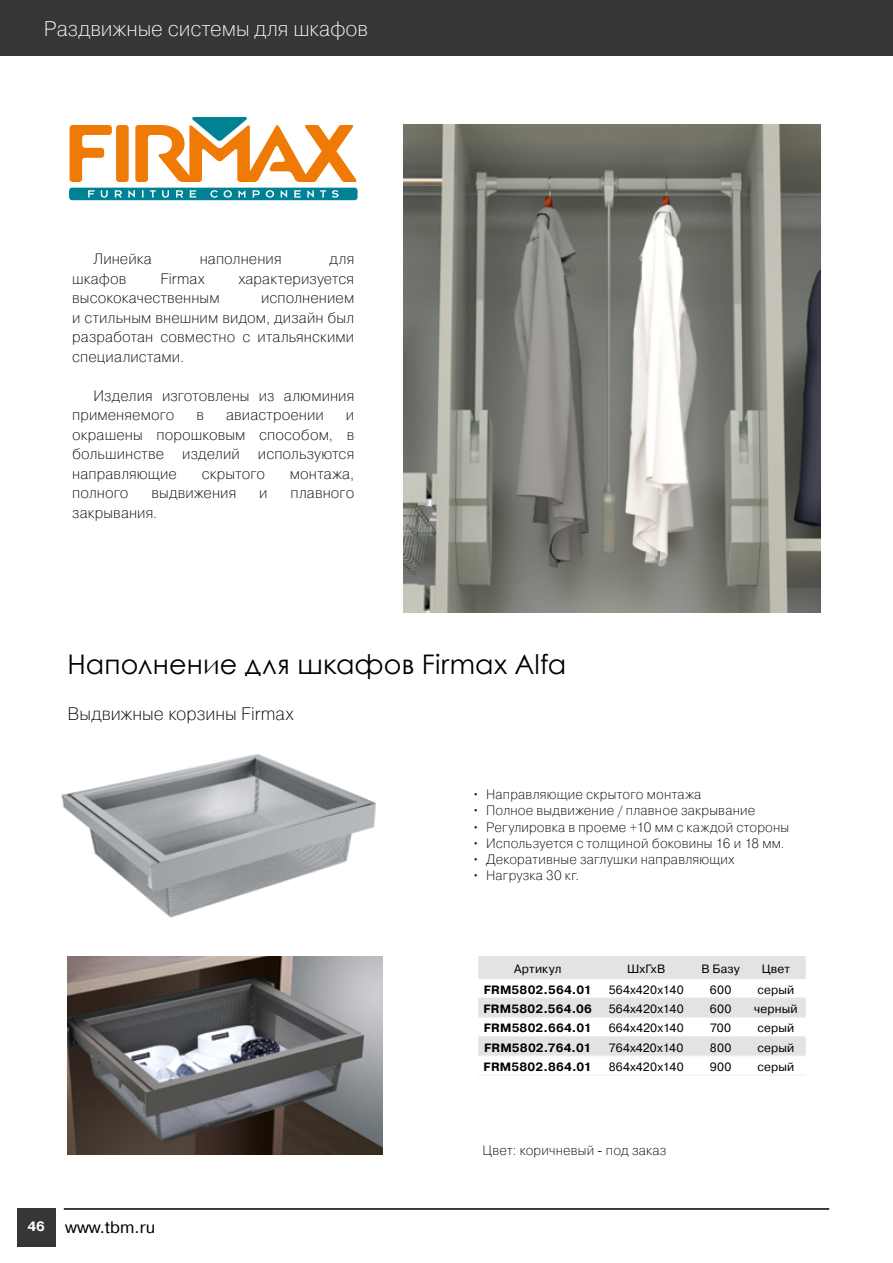
<style>
.page{position:relative;width:893px;height:1263px;background:#fff}
.page>*{position:absolute;margin:0;border:0;box-sizing:border-box;transform-origin:0 0}
.t1{font:27px "Century Gothic";letter-spacing:.005em;color:#000}
.t2{font:21px "Pragmatica Light C";letter-spacing:-.005em;color:#fff}
.t3{font:18px "Pragmatica Light C";color:#000}
.t4{font:16.5px "Pragmatica C";color:#000}
.t5{font:15px/19.5px "Pragmatica Light C";letter-spacing:.005em;color:#000;text-align:justify}
.t6{font:13.5px "Pragmatica Light C";letter-spacing:.01em;color:#000}
.t7{font:12px "Pragmatica C";letter-spacing:.015em;color:#000}
.t8{font:700 12px "Pragmatica C";letter-spacing:.02em;color:#000}
.s1{font-weight:700;font-size:13.5px;color:#fff}
</style>
<div class="page">
<div style="left:0;top:0;width:893px;height:55px;background:#343734"></div>
<div style="left:17px;top:1208px;width:38px;height:38px;background:#343734"></div>
<hr style="left:64px;top:1208px;width:765px;height:2px;background:#000">
<img style="left:61px;top:754px;width:315px;height:164px">
<svg style="left:478px;top:956px;width:328px;height:99px"></svg>
<hr style="left:478px;top:997px;width:119px;height:1px;background:#ececec">
<hr style="left:597px;top:997px;width:98px;height:1px;background:#ececec">
<hr style="left:695px;top:997px;width:51px;height:1px;background:#ececec">
<hr style="left:746px;top:997px;width:60px;height:1px;background:#ececec">
<hr style="left:478px;top:1017px;width:119px;height:1px;background:#ececec">
<hr style="left:597px;top:1017px;width:98px;height:1px;background:#ececec">
<hr style="left:695px;top:1017px;width:51px;height:1px;background:#ececec">
<hr style="left:746px;top:1017px;width:60px;height:1px;background:#ececec">
<hr style="left:478px;top:1036px;width:119px;height:1px;background:#ececec">
<hr style="left:597px;top:1036px;width:98px;height:1px;background:#ececec">
<hr style="left:695px;top:1036px;width:51px;height:1px;background:#ececec">
<hr style="left:746px;top:1036px;width:60px;height:1px;background:#ececec">
<hr style="left:478px;top:1055px;width:119px;height:1px;background:#ececec">
<hr style="left:597px;top:1055px;width:98px;height:1px;background:#ececec">
<hr style="left:695px;top:1055px;width:51px;height:1px;background:#ececec">
<hr style="left:746px;top:1055px;width:60px;height:1px;background:#ececec">
<hr style="left:478px;top:1075px;width:119px;height:1px;background:#ececec">
<hr style="left:597px;top:1075px;width:98px;height:1px;background:#ececec">
<hr style="left:695px;top:1075px;width:51px;height:1px;background:#ececec">
<hr style="left:746px;top:1075px;width:60px;height:1px;background:#ececec">
<img style="left:67px;top:956px;width:315px;height:199px">
<svg style="left:70px;top:125px;width:42px;height:57px"></svg>
<div style="left:116px;top:125px;width:13px;height:57px;background:#ef7a06;border-radius:3px"></div>
<svg style="left:135px;top:117px;width:222px;height:65px"></svg>
<svg style="left:69px;top:188px;width:289px;height:12px;background:#2292a2"></svg>
<img style="left:404px;top:125px;width:416px;height:487px">
<h2 class="t2" style="left:44px;top:17px;width:326px">Раздвижные системы для шкафов</h2>
<p class="t5" style="left:93px;top:250px;width:60px">Линейка</p>
<p class="t5" style="left:200px;top:250px;width:83px">наполнения</p>
<p class="t5" style="left:330px;top:250px;width:26px">для</p>
<p class="t5" style="left:72px;top:269px;width:56px">шкафов</p>
<p class="t5" style="left:160px;top:269px;width:46px">Firmax</p>
<p class="t5" style="left:239px;top:269px;width:117px">характеризуется</p>
<p class="t5" style="left:72px;top:289px;width:149px">высококачественным</p>
<p class="t5" style="left:72px;top:289px;width:284px;text-indent:189px">исполнением и стильным внешним видом, дизайн был разработан совместно с итальянскими специалистами.</p>
<p class="t5" style="left:72px;top:386px;width:284px;text-indent:21px">Изделия изготовлены из алюминия применяемого</p>
<p class="t5" style="left:196px;top:406px;width:9px">в</p>
<p class="t5" style="left:226px;top:406px;width:99px">авиастроении</p>
<p class="t5" style="left:72px;top:406px;width:284px;text-indent:274px">и окрашены порошковым способом, в большинстве изделий используются направляющие</p>
<p class="t5" style="left:202px;top:464px;width:65px">скрытого</p>
<p class="t5" style="left:290px;top:464px;width:66px">монтажа,</p>
<p class="t5" style="left:72px;top:484px;width:58px">полного</p>
<p class="t5" style="left:151px;top:484px;width:86px">выдвижения</p>
<p class="t5" style="left:259px;top:484px;width:10px">и</p>
<p class="t5" style="left:291px;top:484px;width:65px">плавного</p>
<p class="t5" style="left:72px;top:503px;width:83px">закрывания.</p>
<h1 class="t1" style="left:67px;top:645px;width:500px">Наполнение для шкафов Firmax Alfa</h1>
<p class="t3" style="left:67px;top:704px;width:228px">Выдвижные корзины Firmax</p>
<p class="t4" style="left:27px;top:1218px;width:129px"><span class="s1">46</span> www.tbm.ru</p>
<p class="t6" style="left:473px;top:787px;width:230px">• Направляющие скрытого монтажа</p>
<p class="t6" style="left:473px;top:803px;width:284px">• Полное выдвижение / плавное закрывание</p>
<p class="t6" style="left:473px;top:819px;width:318px">• Регулировка в проеме +10 мм с каждой стороны</p>
<p class="t6" style="left:473px;top:836px;width:311px">• Используется с толщиной боковины 16 и 18 мм.</p>
<p class="t6" style="left:473px;top:852px;width:263px">• Декоративные заглушки направляющих</p>
<p class="t6" style="left:473px;top:868px;width:106px">• Нагрузка 30 кг.</p>
<p class="t7" style="left:514px;top:962px;width:49px">Артикул</p>
<p class="t7" style="left:627px;top:962px;width:40px">ШхГхВ</p>
<p class="t7" style="left:701px;top:962px;width:40px">В Базу</p>
<p class="t7" style="left:762px;top:962px;width:30px">Цвет</p>
<p class="t8" style="left:484px;top:983px;width:110px">FRM5802.564.01</p>
<p class="t7" style="left:609px;top:983px;width:76px">564х420х140</p>
<p class="t7" style="left:710px;top:983px;width:23px">600</p>
<p class="t7" style="left:757px;top:983px;width:38px">серый</p>
<p class="t8" style="left:483px;top:1002px;width:110px">FRM5802.564.06</p>
<p class="t7" style="left:609px;top:1002px;width:76px">564х420х140</p>
<p class="t7" style="left:710px;top:1002px;width:23px">600</p>
<p class="t7" style="left:754px;top:1002px;width:45px">черный</p>
<p class="t8" style="left:484px;top:1021px;width:109px">FRM5802.664.01</p>
<p class="t7" style="left:609px;top:1021px;width:76px">664х420х140</p>
<p class="t7" style="left:710px;top:1021px;width:23px">700</p>
<p class="t7" style="left:757px;top:1021px;width:38px">серый</p>
<p class="t8" style="left:484px;top:1041px;width:109px">FRM5802.764.01</p>
<p class="t7" style="left:609px;top:1041px;width:76px">764х420х140</p>
<p class="t7" style="left:710px;top:1041px;width:23px">800</p>
<p class="t7" style="left:757px;top:1041px;width:38px">серый</p>
<p class="t8" style="left:484px;top:1060px;width:110px">FRM5802.864.01</p>
<p class="t7" style="left:609px;top:1060px;width:76px">864х420х140</p>
<p class="t7" style="left:710px;top:1060px;width:23px">900</p>
<p class="t7" style="left:757px;top:1060px;width:38px">серый</p>
<p class="t6" style="left:482px;top:1143px;width:185px">Цвет: коричневый - под заказ</p>
</div>
